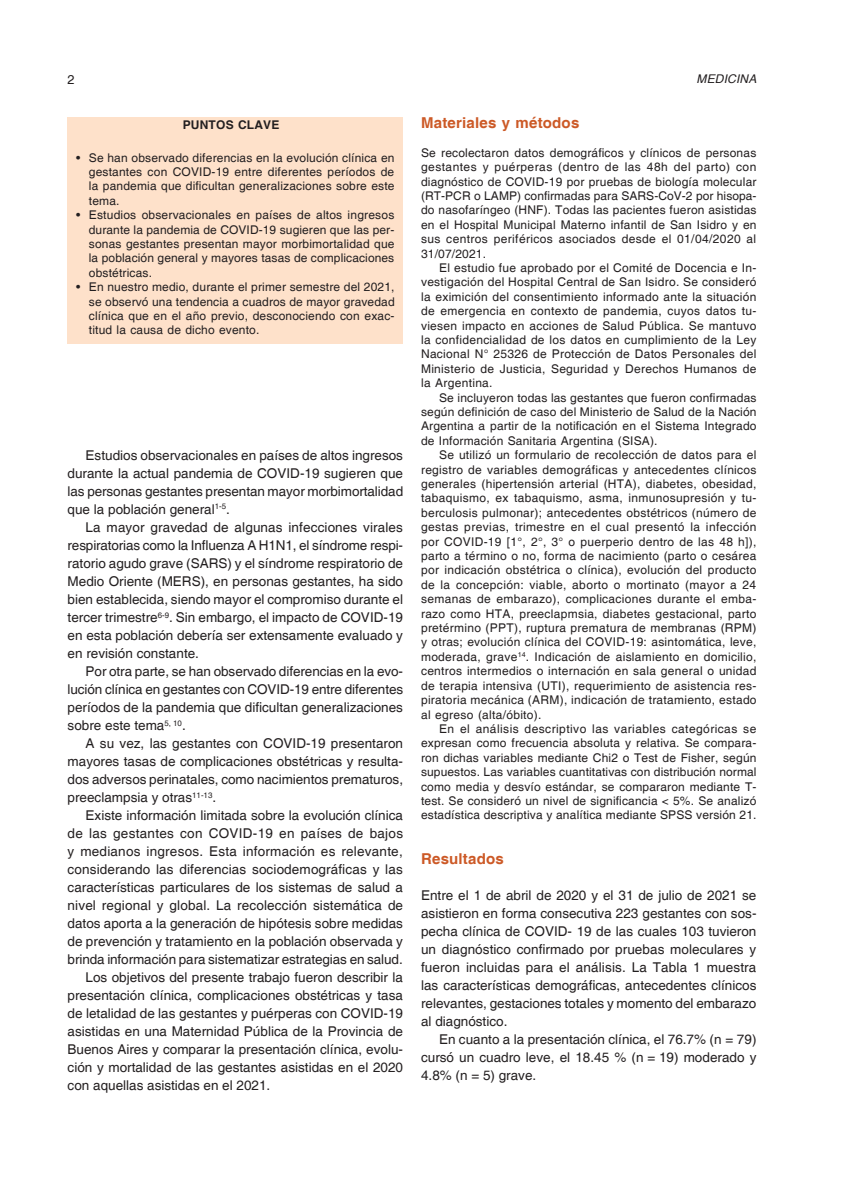
<style>
.page{position:relative;width:851px;height:1191px;background:#fff}
.page>*{position:absolute;margin:0;border:0;box-sizing:border-box;transform-origin:0 0}
.subtit{font:700 15px "Helvetica";letter-spacing:.015em;color:#cc5926}
.texto{font:13.5px/18px "Helvetica";color:#231f20;text-align:justify}
.texto1{font:13.5px/18px "Helvetica";color:#231f20;text-align:justify}
.t1{font:12.75px "Helvetica";color:#231f20}
.texto2{font:12px/14.4px "Helvetica";letter-spacing:.02em;color:#231f20;text-align:justify}
.punteo_2{font:12px/14.4px "Helvetica";letter-spacing:.015em;color:#231f20;text-align:justify}
.texto3{font:12px/14.4px "Helvetica";letter-spacing:.03em;color:#231f20;text-align:justify}
.sub2{font:700 12px "Helvetica";letter-spacing:.015em;color:#231f20}
.t2{font:italic 12px "Helvetica";letter-spacing:.015em;color:#231f20}
</style>
<div class="page">
<div style="left:68px;top:117px;width:335px;height:226px;background:#fee1ca"></div>
<p class="t1" style="left:67px;top:72px;width:9px">2</p>
<p class="t2" style="left:696px;top:72px;width:61px">MEDICINA</p>
<p class="sub2" style="left:183px;top:117px;width:98px">PUNTOS CLAVE</p>
<p class="punteo_2" style="left:89px;top:150px;width:307px;text-indent:-13px">• Se han observado diferencias en la evolución clínica en gestantes con COVID-19 entre diferentes períodos de la pandemia que dificultan generalizaciones sobre este tema.</p>
<p class="punteo_2" style="left:89px;top:208px;width:307px;text-indent:-13px">• Estudios observacionales en países de altos ingresos durante la pandemia de COVID-19 sugieren que las per&shy;sonas gestantes presentan mayor morbimortalidad que la población general y mayores tasas de complicaciones obstétricas.</p>
<p class="punteo_2" style="left:89px;top:280px;width:307px;text-indent:-13px">• En nuestro medio, durante el primer semestre del 2021, se observó una tendencia a cuadros de mayor gravedad clínica que en el año previo, desconociendo con exac&shy;titud la causa de dicho evento.</p>
<p class="texto" style="left:68px;top:447px;width:337px;text-indent:18px">Estudios observacionales en países de altos ingresos durante la actual pandemia de COVID-19 sugieren que las personas gestantes presentan mayor morbimortalidad que la población general<sup>1-5</sup>.</p>
<p class="texto" style="left:68px;top:519px;width:337px;text-indent:18px">La mayor gravedad de algunas infecciones virales respiratorias como la Influenza A H1N1, el síndrome respi&shy;ratorio agudo grave (SARS) y el síndrome respiratorio de Medio Oriente (MERS), en personas gestantes, ha sido bien establecida, siendo mayor el compromiso durante el tercer trimestre<sup>6-9</sup>. Sin embargo, el impacto de COVID-19 en esta población debería ser extensamente evaluado y en revisión constante.</p>
<p class="texto" style="left:68px;top:663px;width:337px;text-indent:18px">Por otra parte, se han observado diferencias en la evo&shy;lución clínica en gestantes con COVID-19 entre diferentes períodos de la pandemia que dificultan generalizaciones sobre este tema<sup>5,</sup> <sup>10</sup>.</p>
<p class="texto" style="left:68px;top:735px;width:337px;text-indent:18px">A su vez, las gestantes con COVID-19 presentaron mayores tasas de complicaciones obstétricas y resulta&shy;dos adversos perinatales, como nacimientos prematuros, preeclampsia y otras<sup>11-13</sup>.</p>
<p class="texto" style="left:68px;top:807px;width:337px;text-indent:18px">Existe información limitada sobre la evolución clínica de las gestantes con COVID-19 en países de bajos y medianos ingresos. Esta información es relevante, considerando las diferencias sociodemográficas y las características particulares de los sistemas de salud a nivel regional y global. La recolección sistemática de datos aporta a la generación de hipótesis sobre medidas de prevención y tratamiento en la población observada y brinda información para sistematizar estrategias en salud.</p>
<p class="texto" style="left:68px;top:969px;width:337px;text-indent:18px">Los objetivos del presente trabajo fueron describir la presentación clínica, complicaciones obstétricas y tasa de letalidad de las gestantes y puérperas con COVID-19 asistidas en una Maternidad Pública de la Provincia de Buenos Aires y comparar la presentación clínica, evolu&shy;ción y mortalidad de las gestantes asistidas en el 2020 con aquellas asistidas en el 2021.</p>
<p class="subtit" style="left:421px;top:113px;width:160px">Materiales y métodos</p>
<p class="texto3" style="left:421px;top:146px;width:337px">Se recolectaron datos demográficos y clínicos de personas gestantes y puérperas (dentro de las 48h del parto) con diagnóstico de COVID-19 por pruebas de biología molecular (RT-PCR o LAMP) confirmadas para SARS-CoV-2 por hisopa&shy;do nasofaríngeo (HNF). Todas las pacientes fueron asistidas en el Hospital Municipal Materno infantil de San Isidro y en sus centros periféricos asociados desde el 01/04/2020 al 31/07/2021.</p>
<p class="texto2" style="left:421px;top:261px;width:337px;text-indent:18px">El estudio fue aprobado por el Comité de Docencia e In&shy;vestigación del Hospital Central de San Isidro. Se consideró la eximición del consentimiento informado ante la situación de emergencia en contexto de pandemia, cuyos datos tu&shy;viesen impacto en acciones de Salud Pública. Se mantuvo la confidencialidad de los datos en cumplimiento de la Ley Nacional N° 25326 de Protección de Datos Personales del Ministerio de Justicia, Seguridad y Derechos Humanos de la Argentina.</p>
<p class="texto2" style="left:421px;top:390px;width:337px;text-indent:18px">Se incluyeron todas las gestantes que fueron confirmadas según definición de caso del Ministerio de Salud de la Nación Argentina a partir de la notificación en el Sistema Integrado de Información Sanitaria Argentina (SISA).</p>
<p class="texto2" style="left:421px;top:448px;width:337px;text-indent:18px">Se utilizó un formulario de recolección de datos para el registro de variables demográficas y antecedentes clínicos generales (hipertensión arterial (HTA), diabetes, obesidad, tabaquismo, ex tabaquismo, asma, inmunosupresión y tu&shy;berculosis pulmonar); antecedentes obstétricos (número de gestas previas, trimestre en el cual presentó la infección por COVID-19 [1°, 2°, 3° o puerperio dentro de las 48 h]), parto a término o no, forma de nacimiento (parto o cesárea por indicación obstétrica o clínica), evolución del producto de la concepción: viable, aborto o mortinato (mayor a 24 semanas de embarazo), complicaciones durante el emba&shy;razo como HTA, preeclapmsia, diabetes gestacional, parto pretérmino (PPT), ruptura prematura de membranas (RPM) y otras; evolución clínica del COVID-19: asintomática, leve, moderada, grave<sup>14</sup>. Indicación de aislamiento en domicilio, centros intermedios o internación en sala general o unidad de terapia intensiva (UTI), requerimiento de asistencia res&shy;piratoria mecánica (ARM), indicación de tratamiento, estado al egreso (alta/óbito).</p>
<p class="texto2" style="left:421px;top:722px;width:337px;text-indent:18px">En el análisis descriptivo las variables categóricas se expresan como frecuencia absoluta y relativa. Se compara&shy;ron dichas variables mediante Chi2 o Test de Fisher, según supuestos. Las variables cuantitativas con distribución normal como media y desvío estándar, se compararon mediante T&shy;test. Se consideró un nivel de significancia &lt; 5%. Se analizó estadística descriptiva y analítica mediante SPSS versión 21.</p>
<p class="subtit" style="left:421px;top:850px;width:84px">Resultados</p>
<p class="texto1" style="left:421px;top:887px;width:337px">Entre el 1 de abril de 2020 y el 31 de julio de 2021 se asistieron en forma consecutiva 223 gestantes con sos&shy;pecha clínica de COVID- 19 de las cuales 103 tuvieron un diagnóstico confirmado por pruebas moleculares y fueron incluidas para el análisis. La Tabla 1 muestra las características demográficas, antecedentes clínicos relevantes, gestaciones totales y momento del embarazo al diagnóstico.</p>
<p class="texto" style="left:421px;top:1031px;width:337px;text-indent:18px">En cuanto a la presentación clínica, el 76.7% (n = 79) cursó un cuadro leve, el 18.45 % (n = 19) moderado y 4.8% (n = 5) grave.</p>
</div>
